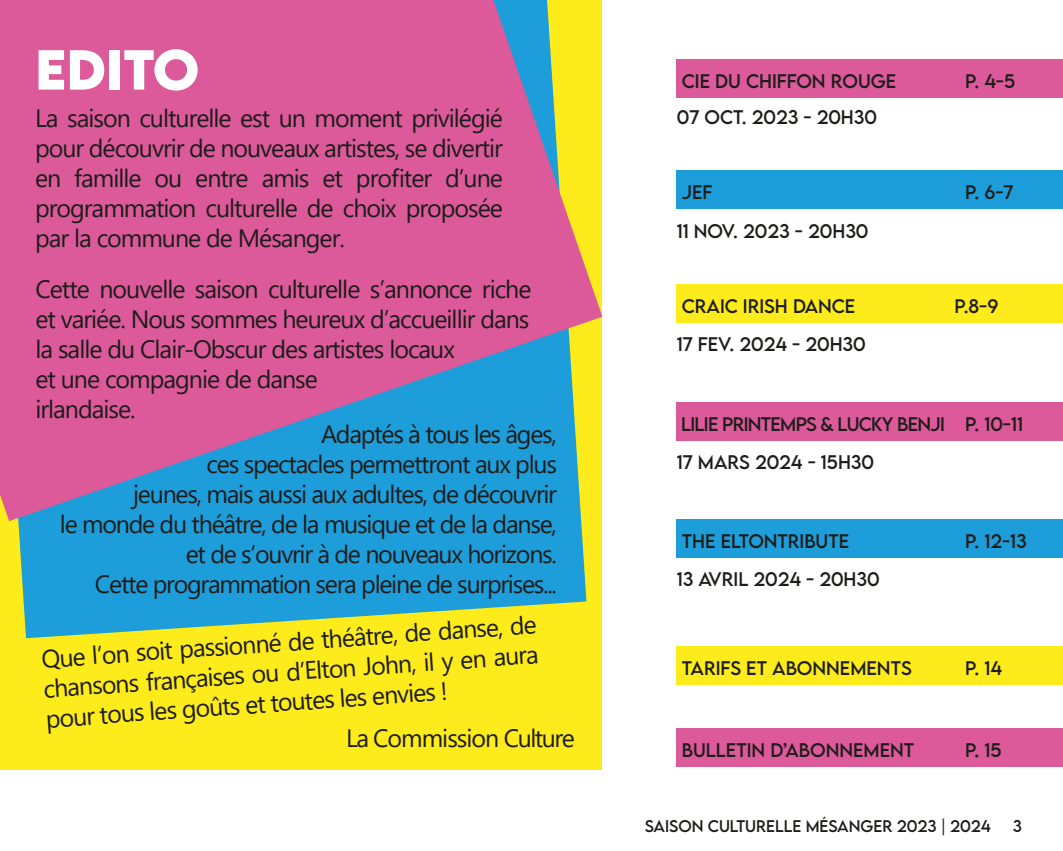
<style>
.page{position:relative;width:1063px;height:851px;background:#fff}
.page>*{position:absolute;margin:0;border:0;box-sizing:border-box;transform-origin:0 0}
.t1{font:700 50px "LEMONMILK";color:#fff}
.t2{font:25px/30px "Segoe UI";letter-spacing:-.04em;color:#1d1d1b;text-align:justify}
.t3{font:17.5px "LEMONMILK";color:#1d1d1b}
.t4{font:17.5px "LEMONMILK";letter-spacing:-.04em;color:#1d1d1b}
.t5{font:15px "LEMONMILK";color:#1d1d1b}
</style>
<div class="page">
<div style="left:0;top:0;width:602px;height:769px;background:#feeb1b"></div>
<svg style="left:18px;top:521px;width:568px;height:117px;fill:#1d9dd9"></svg>
<svg style="left:0;top:0;width:602px;height:521px;background:#b96e9f"></svg>
<div style="left:677px;top:170px;width:386px;height:39px;background:#1d9dd9"></div>
<div style="left:677px;top:284px;width:386px;height:38px;background:#feeb1b"></div>
<div style="left:677px;top:402px;width:386px;height:38px;background:#dc5a9a"></div>
<div style="left:677px;top:519px;width:386px;height:38px;background:#1d9dd9"></div>
<div style="left:677px;top:59px;width:386px;height:38px;background:#dc5a9a"></div>
<div style="left:677px;top:646px;width:386px;height:39px;background:#feeb1b"></div>
<div style="left:677px;top:728px;width:386px;height:38px;background:#dc5a9a"></div>
<p class="t1" style="left:35px;top:36px;width:166px">EDITO</p>
<p class="t2" style="left:35px;top:101px;width:469px">La saison culturelle est un moment privilégié pour découvrir de nouveaux artistes, se divertir en famille ou entre amis et profiter d’une programmation culturelle de choix proposée par la commune de Mésanger.</p>
<p class="t2" style="left:35px;top:271px;width:498px">Cette nouvelle saison culturelle s’annonce riche et variée. Nous sommes heureux d’accueillir dans</p>
<p class="t2" style="left:35px;top:331px;width:421px">la salle du Clair-Obscur des artistes locaux</p>
<p class="t2" style="left:35px;top:361px;width:284px">et une compagnie de danse</p>
<p class="t2" style="left:35px;top:391px;width:102px">irlandaise.</p>
<p class="t2" style="left:321px;top:417px;width:237px">Adaptés à tous les âges,</p>
<p class="t2" style="left:207px;top:447px;width:352px">ces spectacles permettront aux plus</p>
<p class="t2" style="left:133px;top:477px;width:425px">jeunes, mais aussi aux adultes, de découvrir</p>
<p class="t2" style="left:60px;top:507px;width:499px">le monde du théâtre, de la musique et de la danse,</p>
<p class="t2" style="left:186px;top:537px;width:373px">et de s’ouvrir à de nouveaux horizons.</p>
<p class="t2" style="left:95px;top:567px;width:464px">Cette programmation sera pleine de surprises...</p>
<p class="t2" style="left:40px;top:641px;width:498px;rotate:-4deg">Que l’on soit passionné de théâtre, de danse, de chansons françaises ou d’Elton John, il y en aura pour tous les goûts et toutes les envies !</p>
<p class="t2" style="left:346px;top:720px;width:230px">La Commission Culture</p>
<p class="t3" style="left:682px;top:69px;width:108px">CIE DU CHIFFON</p>
<p class="t3" style="left:831px;top:69px;width:65px">ROUGE</p>
<p class="t3" style="left:677px;top:105px;width:42px">07 OCT</p>
<p class="t3" style="left:742px;top:105px;width:137px">. 2023 - 20H30</p>
<p class="t3" style="left:682px;top:181px;width:32px">JEF</p>
<p class="t3" style="left:677px;top:219px;width:193px">11 NOV. 2023 - 20H30</p>
<p class="t3" style="left:682px;top:294px;width:175px">CRAIC IRISH DANCE</p>
<p class="t3" style="left:677px;top:333px;width:191px">17 FEV. 2024 - 20H30</p>
<p class="t3" style="left:965px;top:69px;width:52px">P. 4-5</p>
<p class="t3" style="left:965px;top:181px;width:50px">P. 6-7</p>
<p class="t3" style="left:954px;top:294px;width:45px">P.8-9</p>
<p class="t4" style="left:681px;top:412px;width:265px">LILIE PRINTEMPS &amp; LUCKY BENJI</p>
<p class="t3" style="left:677px;top:451px;width:199px">17 MARS 2024 - 15H30</p>
<p class="t3" style="left:965px;top:412px;width:59px">P. 10-11</p>
<p class="t3" style="left:682px;top:529px;width:169px">THE ELTONTRIBUTE</p>
<p class="t3" style="left:677px;top:567px;width:204px">13 AVRIL 2024 - 20H30</p>
<p class="t3" style="left:965px;top:529px;width:63px">P. 12-13</p>
<p class="t3" style="left:682px;top:656px;width:104px">TARIFS ET ABONNEMENTS</p>
<p class="t3" style="left:682px;top:738px;width:23px">BULLET</p>
<p class="t3" style="left:747px;top:738px;width:53px">IN D’ABONNEMENT</p>
<p class="t3" style="left:965px;top:656px;width:38px">P. 14</p>
<p class="t3" style="left:965px;top:738px;width:38px">P. 15</p>
<p class="t5" style="left:645px;top:815px;width:347px">SAISON CULTURELLE MÉSANGER 2023 | 2024</p>
<p class="t5" style="left:1013px;top:815px;width:11px">3</p>
</div>
